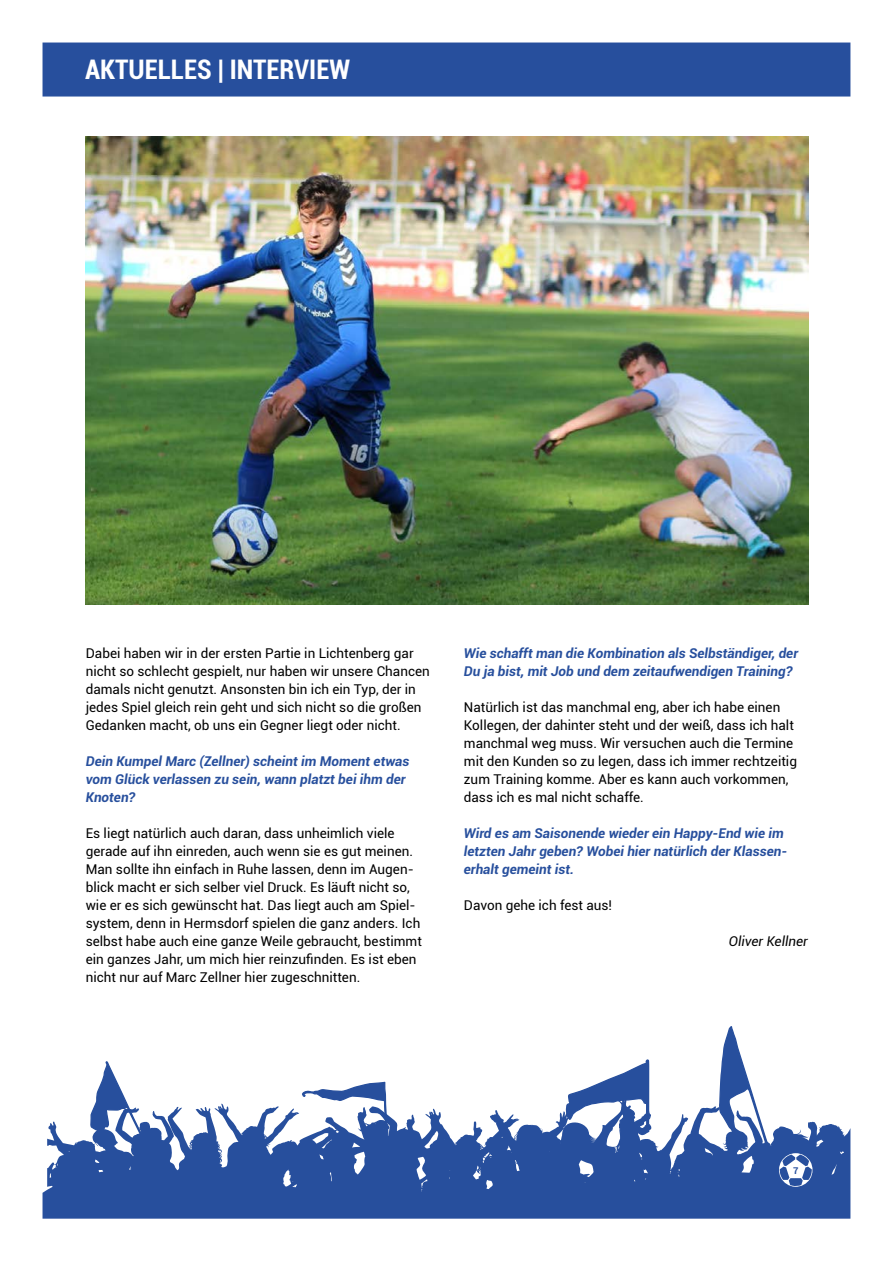
<style>
.page{position:relative;width:893px;height:1263px;background:#fff}
.page>*{position:absolute;margin:0;border:0;box-sizing:border-box;transform-origin:0 0}
.t1{font:700 condensed 27px "Roboto";color:#fff}
.t2{font:13.5px/18px "Roboto";color:#000}
.t3{font:italic 700 13.5px/18px "Roboto";color:#274f9d}
.t4{font:italic 13.5px "Roboto";color:#000}
.t5{font:700 9.3px "Roboto";color:#274f9d}
</style>
<div class="page">
<svg style="left:43px;top:1103px;width:807px;height:116px;fill:#274f9d"></svg>
<div style="left:43px;top:43px;width:807px;height:54px;background:#274f9d;border:2px solid #274f9d"></div>
<svg style="left:566px;top:1060px;width:86px;height:159px"></svg>
<svg style="left:300px;top:1082px;width:91px;height:122px"></svg>
<svg style="left:90px;top:1061px;width:69px;height:145px"></svg>
<img style="left:86px;top:136px;width:722px;height:468px">
<svg style="left:718px;top:1027px;width:95px;height:187px"></svg>
<div style="left:789px;top:1166px;width:13px;height:8px;background:#fff"></div>
<h1 class="t1" style="left:85px;top:50px;width:267px">AKTUELLES | INTERVIEW</h1>
<p class="t2" style="left:86px;top:644px;width:346px">Dabei haben wir in der ersten Partie in Lichtenberg gar nicht so schlecht gespielt, nur haben wir unsere Chancen damals nicht genutzt. Ansonsten bin ich ein Typ, der in jedes Spiel gleich rein geht und sich nicht so die großen Gedanken macht, ob uns ein Gegner liegt oder nicht.</p>
<p class="t3" style="left:86px;top:752px;width:325px">Dein Kumpel Marc (Zellner) scheint im Moment etwas vom Glück verlassen zu sein, wann platzt bei ihm der<br>Knoten?</p>
<p class="t2" style="left:86px;top:824px;width:338px">Es liegt natürlich auch daran, dass unheimlich viele gerade auf ihn einreden, auch wenn sie es gut meinen.<br>Man sollte ihn einfach in Ruhe lassen, denn im Augen&shy;blick macht er sich selber viel Druck. Es läuft nicht so, wie er es sich gewünscht hat. Das liegt auch am Spiel&shy;system, denn in Hermsdorf spielen die ganz anders. Ich selbst habe auch eine ganze Weile gebraucht, bestimmt ein ganzes Jahr, um mich hier reinzufinden. Es ist eben nicht nur auf Marc Zellner hier zugeschnitten.</p>
<p class="t3" style="left:464px;top:644px;width:336px">Wie schafft man die Kombination als Selbständiger, der<br>Du ja bist, mit Job und dem zeitaufwendigen Training?</p>
<p class="t2" style="left:464px;top:698px;width:335px">Natürlich ist das manchmal eng, aber ich habe einen Kollegen, der dahinter steht und der weiß, dass ich halt manchmal weg muss. Wir versuchen auch die Termine mit den Kunden so zu legen, dass ich immer rechtzeitig zum Training komme. Aber es kann auch vorkommen, dass ich es mal nicht schaffe.</p>
<p class="t3" style="left:464px;top:824px;width:323px">Wird es am Saisonende wieder ein Happy-End wie im letzten Jahr geben? Wobei hier natürlich der Klassen&shy;erhalt gemeint ist.</p>
<p class="t2" style="left:464px;top:896px;width:150px">Davon gehe ich fest aus!</p>
<p class="t4" style="left:729px;top:932px;width:81px">Oliver Kellner</p>
<p class="t5" style="left:793px;top:1164px;width:7px">7</p>
</div>
